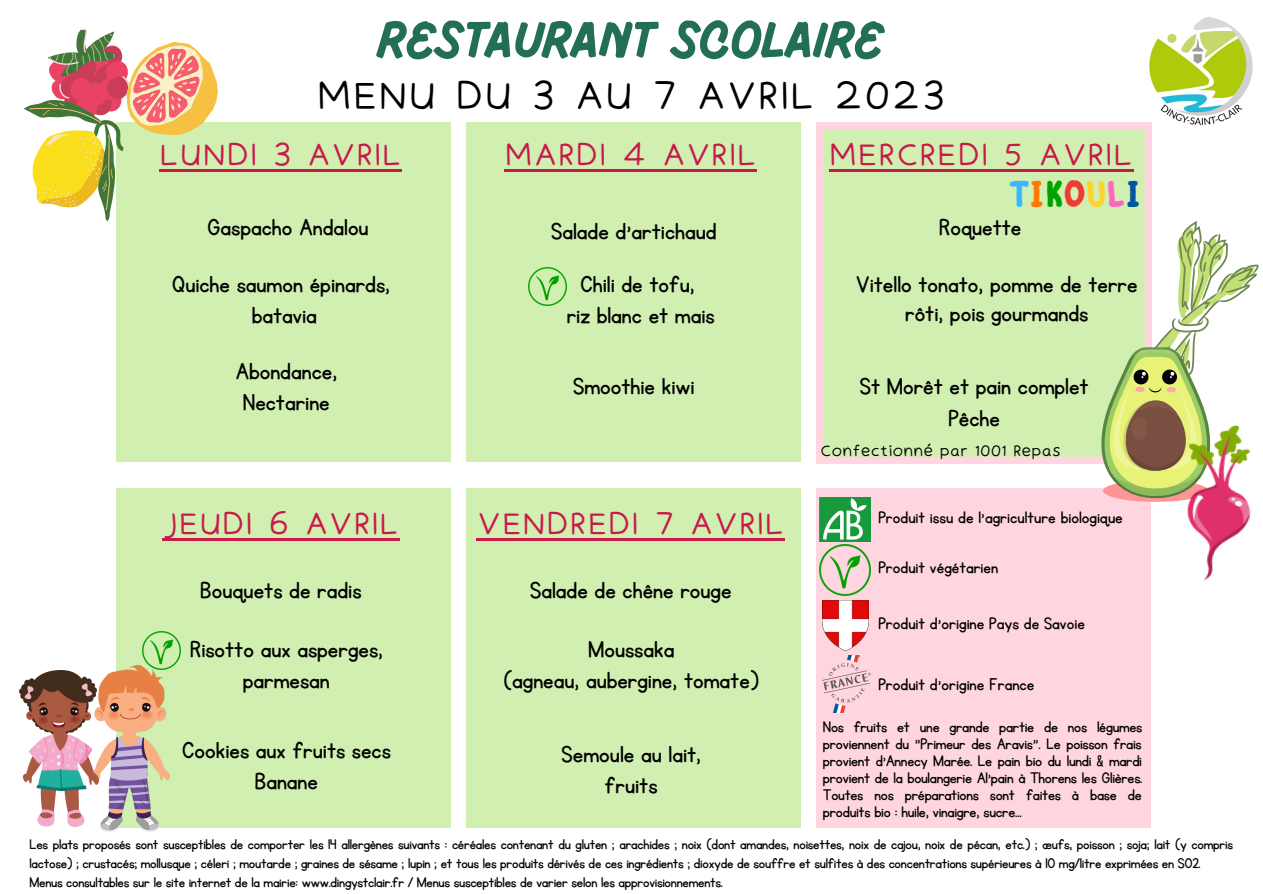
<style>
.page{position:relative;width:1263px;height:894px;background:#fff}
.page>*{position:absolute;margin:0;border:0;box-sizing:border-box;transform-origin:0 0}
.t1{font:700 52.5px "Pluma";color:#226f54}
.t2{font:37.5px "Irene Florentina";color:#000}
.t3{font:700 37.35px "Childos Arabic";letter-spacing:.005em;color:#38b6ff}
.t4{font:30px "Irene Florentina";color:#c9184a}
.t5{font:27px/31.5px "KG Primary Penmanship";color:#000;text-align:center}
.t6{font:19.5px "KG Primary Penmanship";color:#000}
.t7{font:18px/16.8px "KG Primary Penmanship";letter-spacing:-.015em;color:#000;text-align:justify}
.t8{font:16.5px/19px "KG Primary Penmanship";letter-spacing:-.015em;color:#000}
.t9{font:15px "Irene Florentina";letter-spacing:-.04em;color:#000}
.s1{color:#ff7900}
.s2{color:#01a100}
.s3{color:#ef3c32}
.s4{color:#ffd230}
.s5{color:#ff66c4}
.s6{color:#00579d}
</style>
<div class="page">
<div style="left:116px;top:122px;width:335px;height:339px;background:#d0efb1"></div>
<div style="left:466px;top:122px;width:335px;height:339px;background:#d0efb1"></div>
<svg style="left:816px;top:122px;width:335px;height:341px;background:#d3edb4"></svg>
<div style="left:116px;top:487px;width:335px;height:339px;background:#d0efb1"></div>
<div style="left:466px;top:487px;width:335px;height:339px;background:#d0efb1"></div>
<div style="left:816px;top:487px;width:335px;height:339px;background:#ffd6e0"></div>
<img style="left:1140px;top:17px;width:113px;height:118px">
<img style="left:98px;top:665px;width:72px;height:165px">
<img style="left:19px;top:670px;width:79px;height:155px">
<svg style="left:24px;top:28px;width:194px;height:193px"></svg>
<svg style="left:1099px;top:217px;width:160px;height:284px"></svg>
<img style="left:1171px;top:419px;width:88px;height:162px">
<hr style="left:159px;top:169px;width:243px;height:3px;background:#c9184a">
<hr style="left:505px;top:169px;width:252px;height:3px;background:#c9184a">
<hr style="left:829px;top:169px;width:304px;height:3px;background:#c9184a">
<hr style="left:162px;top:538px;width:238px;height:2px;background:#c9184a">
<hr style="left:477px;top:538px;width:308px;height:2px;background:#c9184a">
<img style="left:820px;top:497px;width:50px;height:44px">
<img style="left:820px;top:544px;width:50px;height:51px">
<img style="left:822px;top:655px;width:49px;height:57px">
<img style="left:822px;top:600px;width:46px;height:50px">
<img style="left:529px;top:267px;width:38px;height:38px">
<img style="left:142px;top:631px;width:39px;height:38px">
<h1 class="t1" style="left:378px;top:17px;width:507px">RESTAURANT SCOLAIRE</h1>
<h2 class="t2" style="left:316px;top:72px;width:631px">MENU DU 3 AU 7 AVRIL 2023</h2>
<h3 class="t4" style="left:159px;top:136px;width:244px">LUNDI 3 AVRIL</h3>
<h3 class="t4" style="left:505px;top:136px;width:254px">MARDI 4 AVRIL</h3>
<h3 class="t4" style="left:829px;top:136px;width:306px">MERCREDI 5 AVRIL</h3>
<h3 class="t5" style="left:172px;top:199px;width:220px;line-height:56.7px">Gaspacho Andalou<br>Quiche saumon épinards,</h3>
<h3 class="t5" style="left:252px;top:300px;width:67px">batavia</h3>
<h3 class="t5" style="left:235px;top:356px;width:103px;text-align:left">Abondance,<br>Nectarine</h3>
<h3 class="t5" style="left:551px;top:205px;width:167px;line-height:52.7px">Salade d'artichaud<br>Chili de tofu,</h3>
<h3 class="t5" style="left:567px;top:300px;width:149px">riz blanc et mais</h3>
<h3 class="t5" style="left:573px;top:371px;width:123px">Smoothie kiwi</h3>
<h3 class="t4" style="left:162px;top:505px;width:239px">JEUDI 6 AVRIL</h3>
<h3 class="t4" style="left:477px;top:505px;width:310px">VENDREDI 7 AVRIL</h3>
<h3 class="t5" style="left:200px;top:575px;width:163px">Bouquets de radis</h3>
<h3 class="t5" style="left:190px;top:634px;width:195px">Risotto aux asperges, parmesan</h3>
<h3 class="t5" style="left:182px;top:735px;width:210px">Cookies aux fruits secs<br>Banane</h3>
<h3 class="t5" style="left:530px;top:575px;width:203px">Salade de chêne rouge</h3>
<h3 class="t5" style="left:504px;top:634px;width:257px">Moussaka<br>(agneau, aubergine, tomate)</h3>
<h3 class="t5" style="left:562px;top:738px;width:141px">Semoule au lait, fruits</h3>
<h3 class="t3" style="left:1008px;top:168px;width:133px">T<span class="s1">I</span><span class="s2">K</span><span class="s3">O</span><span class="s4">U</span><span class="s5">L</span><span class="s6">I</span></h3>
<h3 class="t5" style="left:856px;top:199px;width:283px;line-height:56.8px;text-align:left;text-indent:83px">Roquette<br>Vitello tonato, pomme de terre</h3>
<h3 class="t5" style="left:905px;top:298px;width:185px">rôti, pois gourmands</h3>
<h3 class="t5" style="left:860px;top:371px;width:230px">St Morêt et pain complet<br>Pêche</h3>
<p class="t9" style="left:820px;top:441px;width:242px">Confectionné par 1001 Repas</p>
<p class="t6" style="left:878px;top:507px;width:246px">Produit issu de l'agriculture biologique</p>
<p class="t6" style="left:878px;top:558px;width:122px">Produit végétarien</p>
<p class="t6" style="left:878px;top:613px;width:208px">Produit d'origine Pays de Savoie</p>
<p class="t6" style="left:878px;top:674px;width:158px">Produit d'origine France</p>
<p class="t7" style="left:823px;top:718px;width:321px">Nos fruits et une grande partie de nos légumes proviennent du "Primeur des Aravis". Le poisson frais provient d'Annecy Marée. Le pain bio du lundi &amp; mardi provient de la boulangerie Al'pain à Thorens les Glières.<br>Toutes nos préparations sont faites à base de produits bio : huile, vinaigre, sucre…</p>
<p class="t8" style="left:30px;top:834px;width:1205px">Les plats proposés sont susceptibles de comporter les 14 allergènes suivants : céréales contenant du gluten ; arachides ; noix (dont amandes, noisettes, noix de cajou, noix de pécan, etc.) ; œufs, poisson ; soja; lait (y compris lactose) ; crustacés; mollusque ; céleri ; moutarde ; graines de sésame ; lupin ; et tous les produits dérivés de ces ingrédients ; dioxyde de souffre et sulfites à des concentrations supérieures à 10 mg/litre exprimées en SO2.<br>Menus consultables sur le site internet de la mairie: www.dingystclair.fr / Menus susceptibles de varier selon les approvisionnements.</p>
</div>
